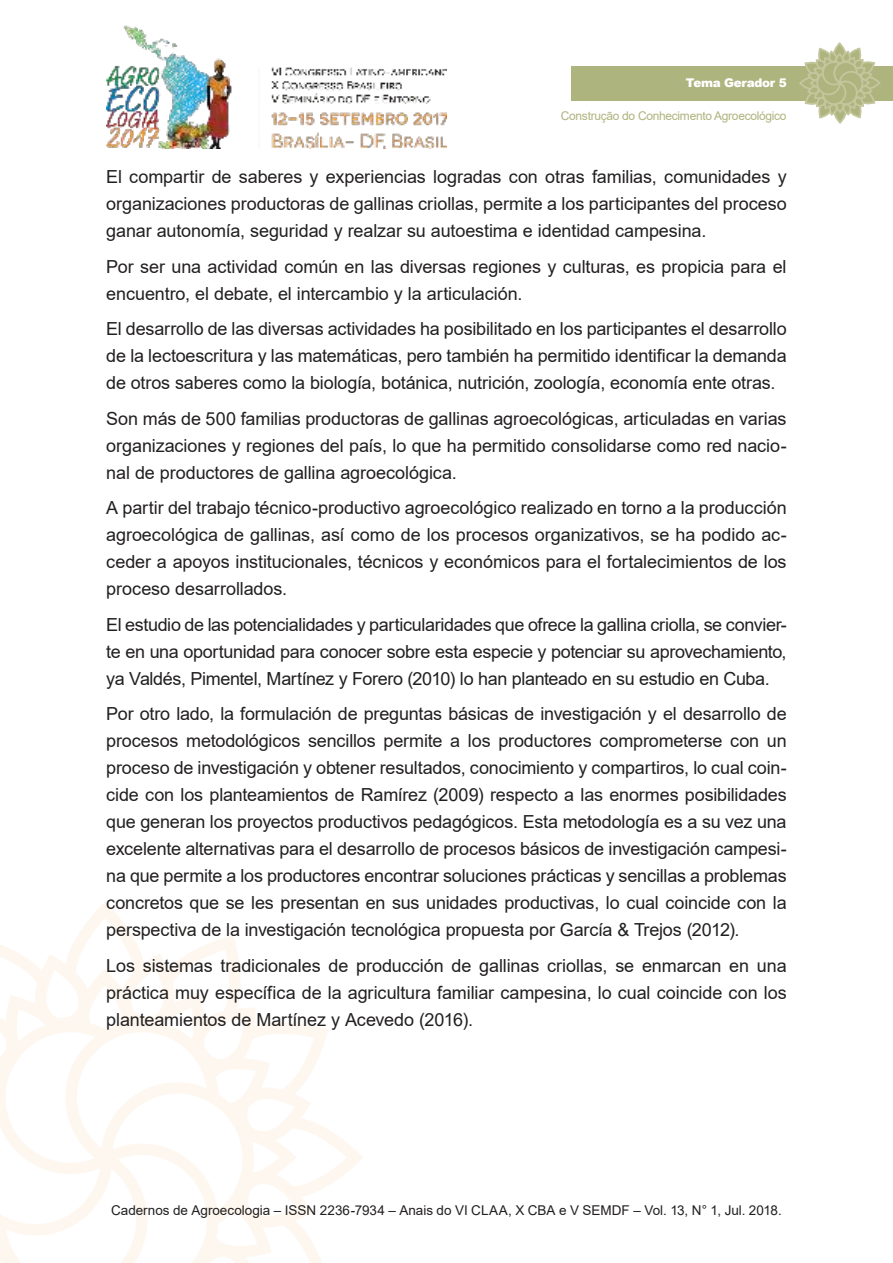
<style>
.page{position:relative;width:893px;height:1263px;background:#fff}
.page>*{position:absolute;margin:0;border:0;box-sizing:border-box;transform-origin:0 0}
.t1{font:18px/27px "Arial";letter-spacing:-.005em;color:#221f1f;text-align:justify}
.t2{font:13.5px "Arial";color:#221f1f}
.t3{font:12px "Arial";letter-spacing:-.025em;color:#aeb47e}
.t4{font:900 12px "Arial";letter-spacing:-.025em;color:#fff}
</style>
<div class="page">
<img style="left:106px;top:25px;width:340px;height:124px">
<svg style="left:0;top:910px;width:363px;height:353px"></svg>
<div style="left:571px;top:66px;width:322px;height:34px;background:#aeb47e"></div>
<svg style="left:798px;top:43px;width:83px;height:81px"></svg>
<p class="t4" style="left:686px;top:76px;width:102px">Tema Gerador 5</p>
<p class="t3" style="left:561px;top:112px;width:227px">Construção do Conhecimento Agroecológico</p>
<p class="t1" style="left:106px;top:165px;width:682px">El compartir de saberes y experiencias logradas con otras familias, comunidades y organizaciones productoras de gallinas criollas, permite a los participantes del proceso ganar autonomía, seguridad y realzar su autoestima e identidad campesina.</p>
<p class="t1" style="left:106px;top:255px;width:682px">Por ser una actividad común en las diversas regiones y culturas, es propicia para el encuentro, el debate, el intercambio y la articulación.</p>
<p class="t1" style="left:106px;top:317px;width:682px">El desarrollo de las diversas actividades ha posibilitado en los participantes el desarrollo de la lectoescritura y las matemáticas, pero también ha permitido identificar la demanda de otros saberes como la biología, botánica, nutrición, zoología, economía ente otras.</p>
<p class="t1" style="left:106px;top:407px;width:682px">Son más de 500 familias productoras de gallinas agroecológicas, articuladas en varias organizaciones y regiones del país, lo que ha permitido consolidarse como red nacio&shy;nal de productores de gallina agroecológica.</p>
<p class="t1" style="left:106px;top:496px;width:682px">A partir del trabajo técnico-productivo agroecológico realizado en torno a la producción agroecológica de gallinas, así como de los procesos organizativos, se ha podido ac&shy;ceder a apoyos institucionales, técnicos y económicos para el fortalecimientos de los proceso desarrollados.</p>
<p class="t1" style="left:106px;top:613px;width:682px">El estudio de las potencialidades y particularidades que ofrece la gallina criolla, se convier&shy;te en una oportunidad para conocer sobre esta especie y potenciar su aprovechamiento, ya Valdés, Pimentel, Martínez y Forero (2010) lo han planteado en su estudio en Cuba.</p>
<p class="t1" style="left:106px;top:702px;width:682px">Por otro lado, la formulación de preguntas básicas de investigación y el desarrollo de procesos metodológicos sencillos permite a los productores comprometerse con un proceso de investigación y obtener resultados, conocimiento y compartiros, lo cual coin&shy;cide con los planteamientos de Ramírez (2009) respecto a las enormes posibilidades que generan los proyectos productivos pedagógicos. Esta metodología es a su vez una excelente alternativas para el desarrollo de procesos básicos de investigación campesi&shy;na que permite a los productores encontrar soluciones prácticas y sencillas a problemas concretos que se les presentan en sus unidades productivas, lo cual coincide con la perspectiva de la investigación tecnológica propuesta por García &amp; Trejos (2012).</p>
<p class="t1" style="left:106px;top:954px;width:682px">Los sistemas tradicionales de producción de gallinas criollas, se enmarcan en una práctica muy específica de la agricultura familiar campesina, lo cual coincide con los planteamientos de Martínez y Acevedo (2016).</p>
<p class="t2" style="left:111px;top:1205px;width:672px">Cadernos de Agroecologia – ISSN 2236-7934 – Anais do VI CLAA, X CBA e V SEMDF – Vol. 13, N° 1, Jul. 2018.</p>
</div>
